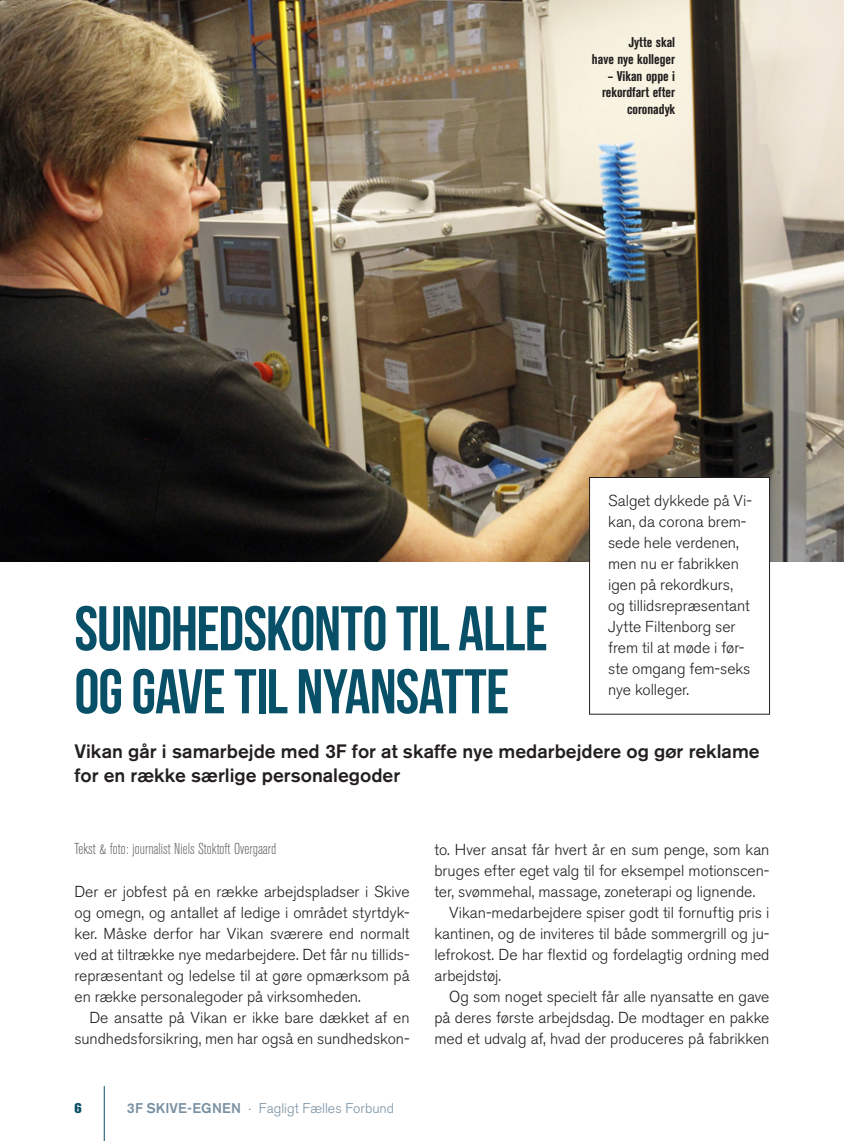
<style>
.page{position:relative;width:844px;height:1141px;background:#fff}
.page>*{position:absolute;margin:0;border:0;box-sizing:border-box;transform-origin:0 0}
.t1{font:63px/63px "Bebas Neue";letter-spacing:-.015em;color:#085067}
.t2{font:500 19.25px/24.5px "Akzidenz Grotesk BQ";color:#231f20}
.t3{font:300 15.75px/21px "Akzidenz Grotesk BQ";color:#231f20;text-align:justify}
.t4{font:300 15.75px "Akzidenz Grotesk Condensed BQ";color:#636366}
.t5{font:700 14px/16.8px "Akzidenz Grotesk Condensed BQ";color:#231f20;text-align:right}
.t6{font:300 14px "Akzidenz Grotesk BQ";color:#7890a2}
.t7{font:800 14px "Akzidenz Grotesk BQ";color:#085067}
.s1{font-family:"Akzidenz Grotesk BE";font-weight:500}
</style>
<div class="page">
<hr style="left:104px;top:1086px;width:1px;height:55px;background:#085067">
<img style="left:0;top:0;width:843px;height:561px">
<div style="left:589px;top:477px;width:180px;height:237px;background:#fff"></div>
<div style="left:589px;top:477px;width:180px;height:238px;border:1px solid #231f20"></div>
<p class="t5" style="left:592px;top:34px;width:85px">Jytte skal<br>have nye kolleger</p>
<p class="t5" style="left:602px;top:68px;width:74px">– Vikan oppe i rekordfart efter coronadyk</p>
<p class="t3" style="left:608px;top:491px;width:145px;text-align:left">Salget dykkede på Vi&shy;kan, da corona brem&shy;sede hele verdenen, men nu er fabrikken igen på rekordkurs, og tillidsrepræsentant<br>Jytte Filtenborg ser frem til at møde i før&shy;ste omgang fem-seks nye kolleger.</p>
<h1 class="t1" style="left:74px;top:596px;width:475px">SUNDHEDSKONTO TIL ALLE<br>OG GAVE TIL NYANSATTE</h1>
<p class="t2" style="left:74px;top:739px;width:686px">Vikan går i samarbejde med 3F for at skaffe nye medarbejdere og gør reklame for en række særlige personalegoder</p>
<p class="t4" style="left:74px;top:841px;width:203px">Tekst &amp; foto: journalist Niels Stoktoft Overgaard</p>
<p class="t3" style="left:74px;top:881px;width:336px">Der er jobfest på en række arbejdspladser i Skive og omegn, og antallet af ledige i området styrtdyk&shy;ker. Måske derfor har Vikan sværere end normalt ved at tiltrække nye medarbejdere. Det får nu tillids&shy;repræsentant og ledelse til at gøre opmærksom på en række personalegoder på virksomheden.</p>
<p class="t3" style="left:74px;top:1007px;width:336px;text-align:right">De ansatte på Vikan er ikke bare dækket af en sundhedsforsikring, men har også en sundhedskon-</p>
<p class="t7" style="left:74px;top:1100px;width:9px">6</p>
<p class="t6" style="left:127px;top:1100px;width:269px"><span class="s1">3F SKIVE-EGNEN</span> ⋅ Fagligt Fælles Forbund</p>
<p class="t3" style="left:434px;top:839px;width:336px">to. Hver ansat får hvert år en sum penge, som kan</p>
<p class="t3" style="left:434px;top:860px;width:336px">bruges efter eget valg til for eksempel motionscen-</p>
<p class="t3" style="left:434px;top:881px;width:322px">ter, svømmehal, massage, zoneterapi og lignende.</p>
<p class="t3" style="left:449px;top:902px;width:321px">Vikan-medarbejdere spiser godt til fornuftig pris i</p>
<p class="t3" style="left:434px;top:923px;width:336px">kantinen, og de inviteres til både sommergrill og ju-</p>
<p class="t3" style="left:434px;top:944px;width:336px">lefrokost. De har flextid og fordelagtig ordning med</p>
<p class="t3" style="left:434px;top:965px;width:68px">arbejdstøj.</p>
<p class="t3" style="left:449px;top:986px;width:321px">Og som noget specielt får alle nyansatte en gave</p>
<p class="t3" style="left:434px;top:1007px;width:336px">på deres første arbejdsdag. De modtager en pakke</p>
<p class="t3" style="left:434px;top:1028px;width:336px">med et udvalg af, hvad der produceres på fabrikken</p>
</div>
